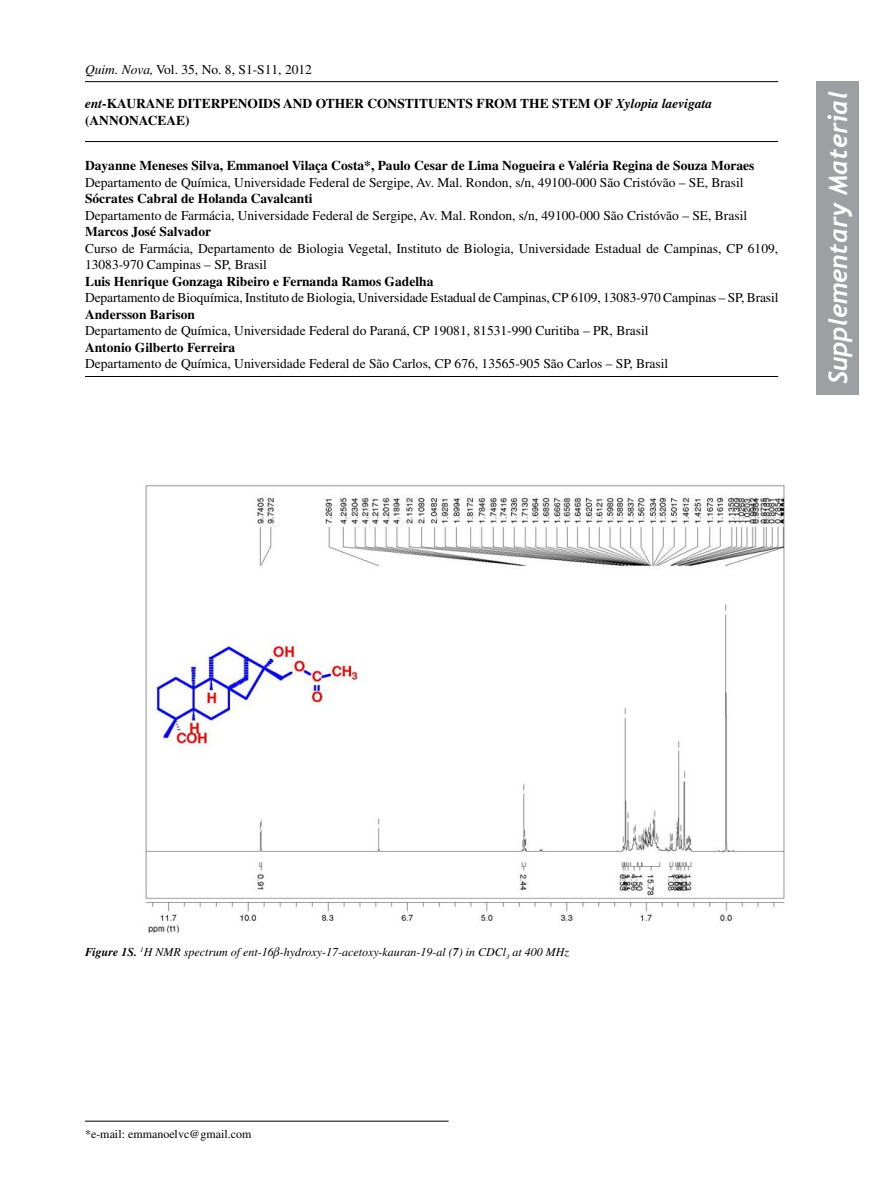
<style>
.page{position:relative;width:893px;height:1191px;background:#fff}
.page>*{position:absolute;margin:0;border:0;box-sizing:border-box;transform-origin:0 0}
.t1{font:italic 700 25.5px "Trebuchet";color:#fff}
.t2{font:13.5px/16.5px "Times";color:#000}
.t3{font:700 13.5px/16.5px "Times";color:#000}
.t4{font:italic 12px "Times";color:#000}
.t5{font:12px "Times";color:#000}
.s1{font-style:italic}
.s2{font-weight:700}
</style>
<div class="page">
<div style="left:816px;top:81px;width:43px;height:313px;background:#9d9fa2"></div>
<hr style="left:85px;top:1120px;width:364px;height:1px;background:#000">
<hr style="left:85px;top:81px;width:693px;height:1px;background:#000">
<hr style="left:85px;top:141px;width:693px;height:1px;background:#000">
<hr style="left:85px;top:376px;width:693px;height:1px;background:#000">
<img style="left:145px;top:484px;width:640px;height:450px">
<p class="t2" style="left:85px;top:61px;width:228px"><span class="s1">Quim. Nova,</span> Vol. 35, No. 8, S1-S11, 2012</p>
<p class="t3" style="left:85px;top:95px;width:629px"><span class="s1">ent</span>-Kaurane diterpenoids and other constituents from the stem of <span class="s1">Xylopia laevigata </span>(Annonaceae)</p>
<p class="t3" style="left:85px;top:157px;width:671px">Dayanne Meneses Silva, Emmanoel Vilaça Costa*, Paulo Cesar de Lima Nogueira e Valéria Regina de Souza Moraes</p>
<p class="t2" style="left:85px;top:174px;width:660px">Departamento de Química, Universidade Federal de Sergipe, Av. Mal. Rondon, s/n, 49100-000 São Cristóvão – SE, Brasil</p>
<p class="t3" style="left:85px;top:190px;width:229px">Sócrates Cabral de Holanda Cavalcanti</p>
<p class="t2" style="left:85px;top:207px;width:664px">Departamento de Farmácia, Universidade Federal de Sergipe, Av. Mal. Rondon, s/n, 49100-000 São Cristóvão – SE, Brasil</p>
<p class="t3" style="left:85px;top:223px;width:128px">Marcos José Salvador</p>
<p class="t2" style="left:85px;top:240px;width:695px">Curso de Farmácia, Departamento de Biologia Vegetal, Instituto de Biologia, Universidade Estadual de Campinas, CP 6109,<br>13083-970 Campinas – SP, Brasil</p>
<p class="t3" style="left:85px;top:273px;width:350px">Luis Henrique Gonzaga Ribeiro e Fernanda Ramos Gadelha</p>
<p class="t2" style="left:85px;top:289px;width:695px">Departamento de Bioquímica, Instituto de Biologia, Universidade Estadual de Campinas, CP 6109, 13083-970 Campinas – SP, Brasil</p>
<p class="t3" style="left:85px;top:306px;width:111px">Andersson Barison</p>
<p class="t2" style="left:85px;top:322px;width:565px">Departamento de Química, Universidade Federal do Paraná, CP 19081, 81531-990 Curitiba – PR, Brasil</p>
<p class="t3" style="left:85px;top:339px;width:152px">Antonio Gilberto Ferreira</p>
<p class="t2" style="left:85px;top:355px;width:585px">Departamento de Química, Universidade Federal de São Carlos, CP 676, 13565-905 São Carlos – SP, Brasil</p>
<h1 class="t1" style="left:822px;top:384px;width:294px;rotate:-90deg">Supplementary Material</h1>
<p class="t4" style="left:85px;top:945px;width:486px"><span class="s2">Figure 1S.</span> <sup>1</sup>H NMR spectrum of ent-16 -hydroxy-17-acetoxy-kauran-19-al (<span class="s2">7</span>) in CDCl<sub>3</sub> at 400 MHz</p>
<p class="t5" style="left:85px;top:1127px;width:168px">*e-mail: emmanoelvc@gmail.com</p>
</div>
